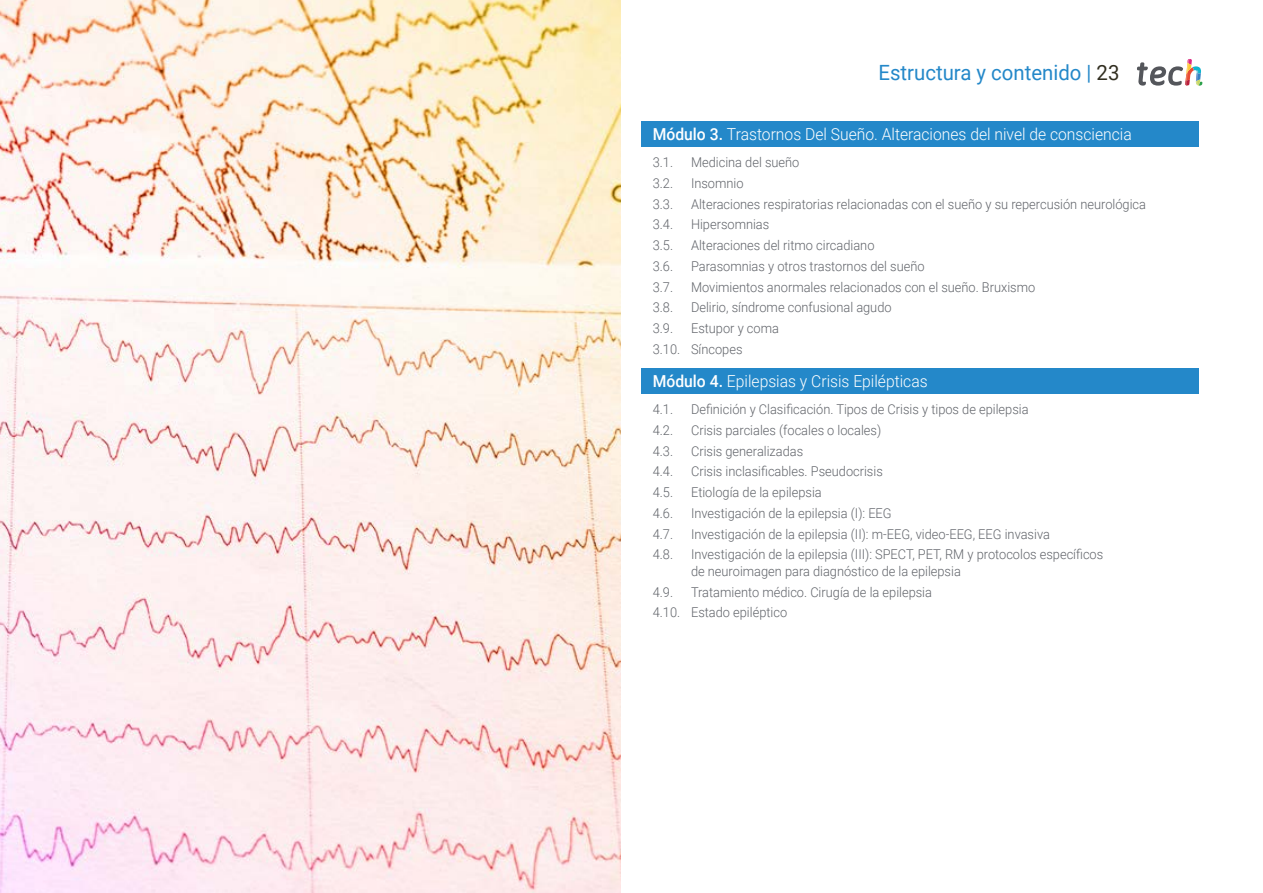
<style>
.page{position:relative;width:1263px;height:893px;background:#fff}
.page>*{position:absolute;margin:0;border:0;box-sizing:border-box;transform-origin:0 0}
.t1{font:21px "Roboto";color:#2488c9}
.t2{font:300 16.5px "Roboto";color:#fff;scale:.95 1}
.t3{font:300 13.5px/20.7px "Roboto";color:#61646a;scale:.95 1}
.s1{color:#312e20}
.s2{font-weight:500}
</style>
<div class="page">
<img style="left:0;top:0;width:621px;height:893px">
<svg style="left:1137px;top:59px;width:65px;height:27px"></svg>
<div style="left:642px;top:121px;width:557px;height:25px;background:#2488c9"></div>
<div style="left:642px;top:368px;width:557px;height:25px;background:#2488c9"></div>
<h1 class="t1" style="left:878px;top:57px;width:242px">Estructura y contenido | <span class="s1">23</span></h1>
<p class="t2" style="left:653px;top:123px;width:506px"><span class="s2">Módulo 3.</span> Trastornos Del Sueño. Alteraciones del nivel de consciencia</p>
<p class="t3" style="left:653px;top:151px;width:23px">3.1.</p>
<p class="t3" style="left:691px;top:151px;width:116px">Medicina del sueño</p>
<p class="t3" style="left:653px;top:172px;width:23px">3.2.</p>
<p class="t3" style="left:691px;top:172px;width:57px">Insomnio</p>
<p class="t3" style="left:653px;top:193px;width:23px">3.3.</p>
<p class="t3" style="left:691px;top:193px;width:480px">Alteraciones respiratorias relacionadas con el sueño y su repercusión neurológica</p>
<p class="t3" style="left:653px;top:214px;width:23px">3.4.</p>
<p class="t3" style="left:691px;top:214px;width:84px">Hipersomnias</p>
<p class="t3" style="left:653px;top:234px;width:23px">3.5.</p>
<p class="t3" style="left:691px;top:234px;width:195px">Alteraciones del ritmo circadiano</p>
<p class="t3" style="left:653px;top:255px;width:23px">3.6.</p>
<p class="t3" style="left:691px;top:255px;width:247px">Parasomnias y otros trastornos del sueño</p>
<p class="t3" style="left:653px;top:276px;width:23px">3.7.</p>
<p class="t3" style="left:691px;top:276px;width:364px">Movimientos anormales relacionados con el sueño. Bruxismo</p>
<p class="t3" style="left:653px;top:297px;width:23px">3.8.</p>
<p class="t3" style="left:691px;top:297px;width:213px">Delirio, síndrome confusional agudo</p>
<p class="t3" style="left:653px;top:317px;width:23px">3.9.</p>
<p class="t3" style="left:653px;top:317px;width:134px;text-indent:38px">Estupor y coma<br>3.10. Síncopes</p>
<p class="t2" style="left:653px;top:370px;width:291px"><span class="s2">Módulo 4.</span> Epilepsias y Crisis Epilépticas</p>
<p class="t3" style="left:653px;top:398px;width:23px">4.1.</p>
<p class="t3" style="left:691px;top:398px;width:357px">Definición y Clasificación. Tipos de Crisis y tipos de epilepsia</p>
<p class="t3" style="left:653px;top:419px;width:23px">4.2.</p>
<p class="t3" style="left:691px;top:419px;width:202px">Crisis parciales (focales o locales)</p>
<p class="t3" style="left:653px;top:440px;width:23px">4.3.</p>
<p class="t3" style="left:691px;top:440px;width:120px">Crisis generalizadas</p>
<p class="t3" style="left:653px;top:461px;width:23px">4.4.</p>
<p class="t3" style="left:691px;top:461px;width:203px">Crisis inclasificables. Pseudocrisis</p>
<p class="t3" style="left:653px;top:481px;width:23px">4.5.</p>
<p class="t3" style="left:691px;top:481px;width:139px">Etiología de la epilepsia</p>
<p class="t3" style="left:653px;top:502px;width:23px">4.6.</p>
<p class="t3" style="left:691px;top:502px;width:213px">Investigación de la epilepsia (I): EEG</p>
<p class="t3" style="left:653px;top:523px;width:23px">4.7.</p>
<p class="t3" style="left:691px;top:523px;width:379px">Investigación de la epilepsia (II): m-EEG, video-EEG, EEG invasiva</p>
<p class="t3" style="left:653px;top:544px;width:23px">4.8.</p>
<p class="t3" style="left:691px;top:546px;width:435px;line-height:16.5px">Investigación de la epilepsia (III): SPECT, PET, RM y protocolos específicos de neuroimagen para diagnóstico de la epilepsia</p>
<p class="t3" style="left:653px;top:581px;width:23px">4.9.</p>
<p class="t3" style="left:653px;top:581px;width:295px;text-indent:38px">Tratamiento médico. Cirugía de la epilepsia<br>4.10. Estado epiléptico</p>
</div>
